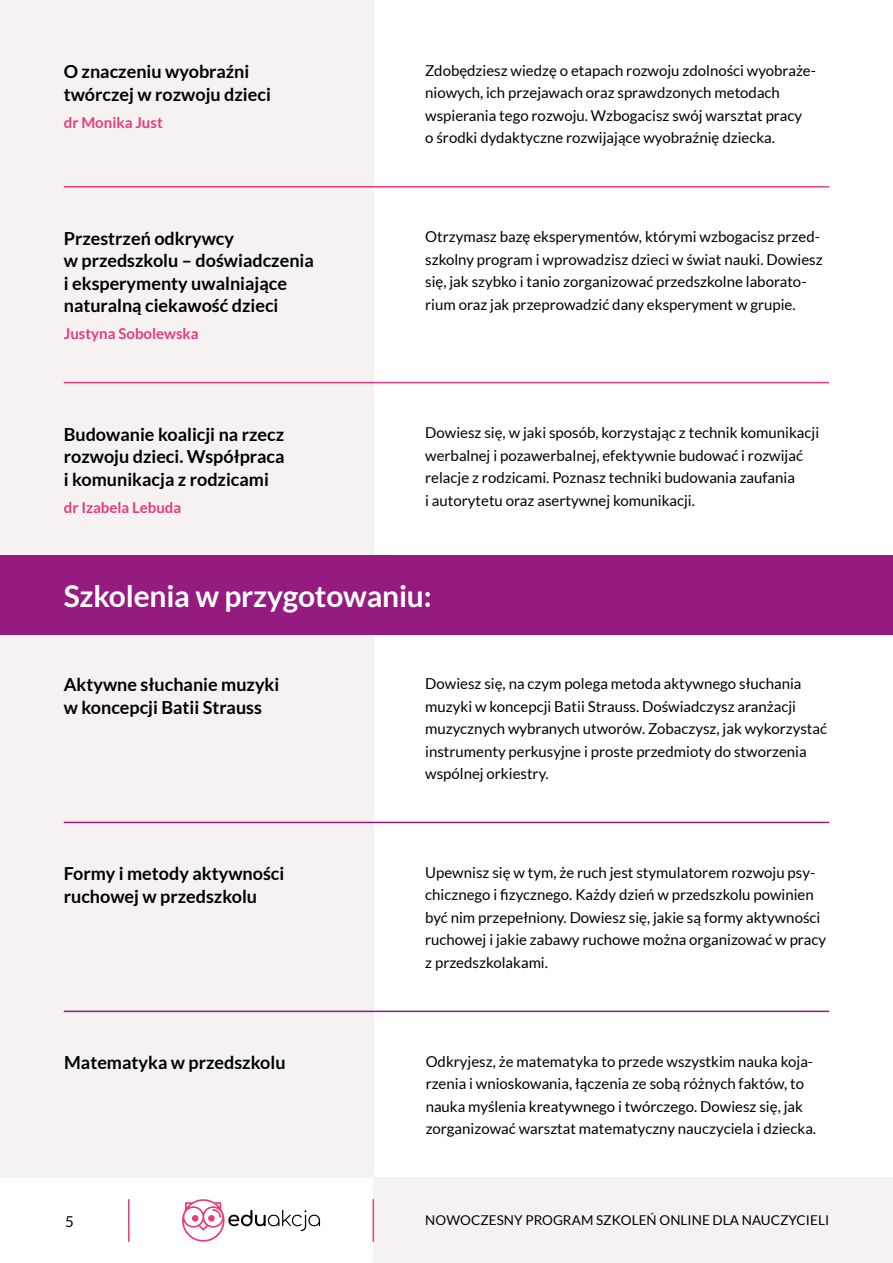
<style>
.page{position:relative;width:893px;height:1263px;background:#fff}
.page>*{position:absolute;margin:0;border:0;box-sizing:border-box;transform-origin:0 0}
.t1{font:700 30px "Lato";letter-spacing:-.005em;color:#fff}
.t2{font:700 18px/22.5px "Lato";color:#000}
.t3{font:15px/22.5px "Lato";color:#000}
.t4{font:700 15px "Lato";color:#e83b7f}
.t5{font:13.5px "Lato";letter-spacing:.005em;color:#000}
</style>
<div class="page">
<div style="left:373px;top:1177px;width:520px;height:86px;background:#f5f2f1"></div>
<hr style="left:373px;top:1199px;width:1px;height:43px;background:#e83b7f">
<svg style="left:182px;top:1199px;width:138px;height:43px"></svg>
<hr style="left:128px;top:1199px;width:2px;height:43px;background:#e83b7f">
<div style="left:0;top:0;width:373px;height:1177px;background:#f5f2f1"></div>
<hr style="left:64px;top:186px;width:765px;height:2px;background:#e83b7f">
<hr style="left:64px;top:382px;width:765px;height:1px;background:#e83b7f">
<div style="left:0;top:555px;width:893px;height:79px;background:#951b81"></div>
<hr style="left:64px;top:1010px;width:765px;height:2px;background:#951b81">
<hr style="left:64px;top:822px;width:765px;height:1px;background:#951b81">
<p class="t2" style="left:64px;top:60px;width:209px">O znaczeniu wyobraźni twórczej w rozwoju dzieci</p>
<p class="t4" style="left:64px;top:114px;width:101px">dr Monika Just</p>
<p class="t2" style="left:64px;top:227px;width:252px">Przestrzeń odkrywcy<br>w przedszkolu – doświadczenia i eksperymenty uwalniające naturalną ciekawość dzieci</p>
<p class="t4" style="left:64px;top:325px;width:136px">Justyna Sobolewska</p>
<p class="t2" style="left:64px;top:422px;width:222px;text-align:justify">Budowanie koalicji na rzecz rozwoju dzieci. Współpraca i komunikacja z rodzicami</p>
<p class="t4" style="left:64px;top:498px;width:119px">dr Izabela Lebuda</p>
<p class="t3" style="left:425px;top:59px;width:392px">Zdobędziesz wiedzę o etapach rozwoju zdolności wyobraże&shy;niowych, ich przejawach oraz sprawdzonych metodach wspierania tego rozwoju. Wzbogacisz swój warsztat pracy<br>o środki dydaktyczne rozwijające wyobraźnię dziecka.</p>
<p class="t3" style="left:425px;top:225px;width:399px">Otrzymasz bazę eksperymentów, którymi wzbogacisz przed&shy;szkolny program i wprowadzisz dzieci w świat nauki. Dowiesz się, jak szybko i tanio zorganizować przedszkolne laborato&shy;rium oraz jak przeprowadzić dany eksperyment w grupie.</p>
<p class="t3" style="left:425px;top:421px;width:395px">Dowiesz się, w jaki sposób, korzystając z technik komunikacji werbalnej i pozawerbalnej, efektywnie budować i rozwijać relacje z rodzicami. Poznasz techniki budowania zaufania<br>i autorytetu oraz asertywnej komunikacji.</p>
<h1 class="t1" style="left:64px;top:579px;width:369px">Szkolenia w przygotowaniu:</h1>
<p class="t2" style="left:64px;top:673px;width:217px">Aktywne słuchanie muzyki w koncepcji Batii Strauss</p>
<p class="t3" style="left:425px;top:672px;width:403px">Dowiesz się, na czym polega metoda aktywnego słuchania muzyki w koncepcji Batii Strauss. Doświadczysz aranżacji muzycznych wybranych utworów. Zobaczysz, jak wykorzystać instrumenty perkusyjne i proste przedmioty do stworzenia wspólnej orkiestry.</p>
<p class="t2" style="left:64px;top:862px;width:222px">Formy i metody aktywności ruchowej w przedszkolu</p>
<p class="t3" style="left:425px;top:861px;width:402px">Upewnisz się w tym, że ruch jest stymulatorem rozwoju psy&shy;chicznego i fizycznego. Każdy dzień w przedszkolu powinien być nim przepełniony. Dowiesz się, jakie są formy aktywności ruchowej i jakie zabawy ruchowe można organizować w pracy z przedszkolakami.</p>
<p class="t2" style="left:64px;top:1051px;width:223px">Matematyka w przedszkolu</p>
<p class="t3" style="left:426px;top:1050px;width:392px">Odkryjesz, że matematyka to przede wszystkim nauka koja&shy;rzenia i wnioskowania, łączenia ze sobą różnych faktów, to nauka myślenia kreatywnego i twórczego. Dowiesz się, jak zorganizować warsztat matematyczny nauczyciela i dziecka.</p>
<p class="t3" style="left:65px;top:1210px;width:10px">5</p>
<p class="t5" style="left:425px;top:1213px;width:405px">NOWOCZESNY PROGRAM SZKOLEŃ ONLINE DLA NAUCZYCIELI</p>
</div>
